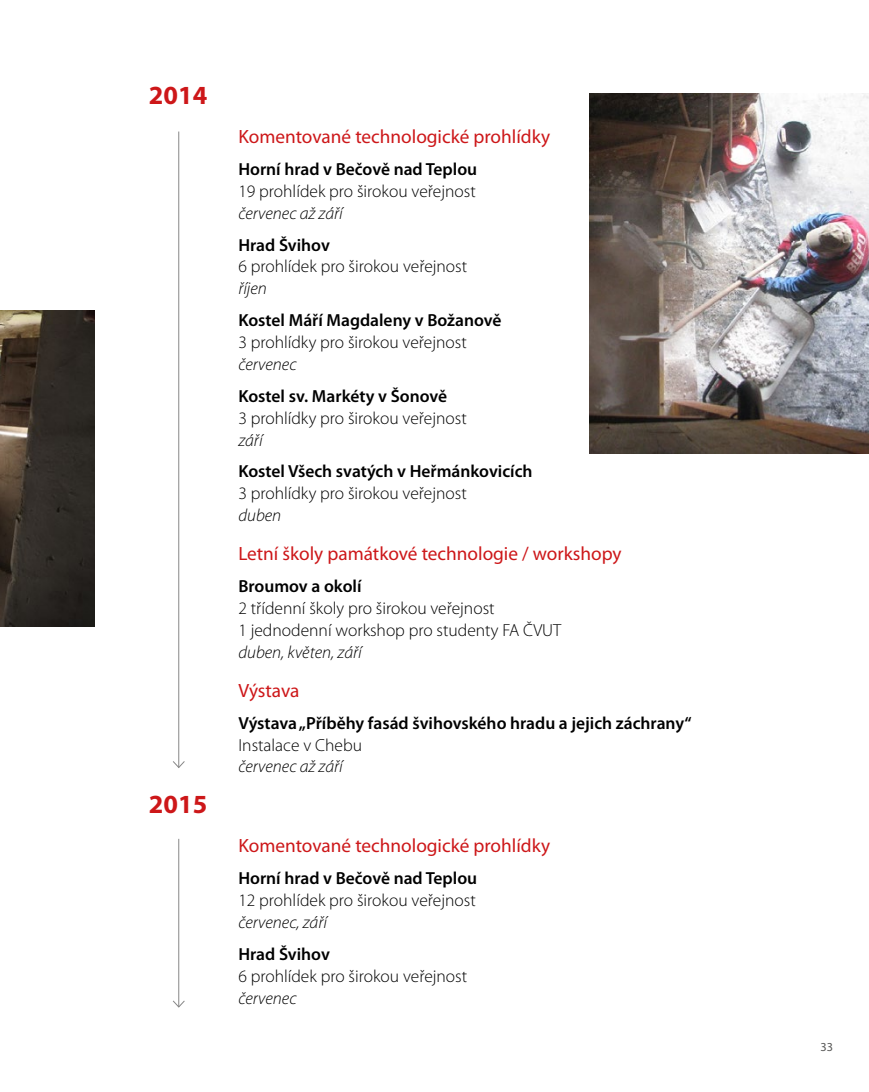
<style>
.page{position:relative;width:869px;height:1092px;background:#fff}
.page>*{position:absolute;margin:0;border:0;box-sizing:border-box;transform-origin:0 0}
.H3_jednosloupec{font:700 26.25px "Myriad Pro";color:#cd1719}
.H4_jednosloupec{font:19.25px "Myriad Pro";color:#cd1719}
.bezna1sloupec_odsaze{font:300 17.5px/21.9px "Myriad Pro";color:#000}
.bezna1sloupec_odsaze-2{font:600 17.5px/21.9px "Myriad Pro";color:#000}
.t1{font:12.25px "Myriad Pro";color:#575756}
.s1{font-weight:600}
.s2{font-style:italic}
.s3{font-weight:300}
.s4{font-weight:300;font-style:italic}
</style>
<div class="page">
<hr style="left:178px;top:131px;width:1px;height:636px;background:#878787">
<svg style="left:173px;top:760px;width:12px;height:8px"></svg>
<hr style="left:178px;top:838px;width:1px;height:168px;background:#878787">
<svg style="left:173px;top:999px;width:12px;height:9px"></svg>
<img style="left:0;top:311px;width:94px;height:315px">
<img style="left:589px;top:93px;width:279px;height:360px">
<p class="H3_jednosloupec" style="left:149px;top:78px;width:60px">2014</p>
<p class="H3_jednosloupec" style="left:149px;top:787px;width:60px">2015</p>
<p class="H4_jednosloupec" style="left:238px;top:125px;width:313px">Komentované technologické prohlídky</p>
<p class="bezna1sloupec_odsaze" style="left:238px;top:158px;width:240px;text-align:justify"><span class="s1">Horní hrad v Bečově nad Teplou </span>19 prohlídek pro širokou veřejnost <span class="s2">červenec až září</span></p>
<p class="bezna1sloupec_odsaze" style="left:238px;top:234px;width:230px"><span class="s1">Hrad Švihov<br></span>6 prohlídek pro širokou veřejnost <span class="s2">říjen</span></p>
<p class="bezna1sloupec_odsaze" style="left:238px;top:309px;width:264px"><span class="s1">Kostel Máří Magdaleny v Božanově<br></span>3 prohlídky pro širokou veřejnost <span class="s2">červenec</span></p>
<p class="bezna1sloupec_odsaze" style="left:238px;top:385px;width:230px"><span class="s1">Kostel sv. Markéty v Šonově<br></span>3 prohlídky pro širokou veřejnost <span class="s2">září</span></p>
<p class="bezna1sloupec_odsaze-2" style="left:238px;top:460px;width:296px">Kostel Všech svatých v Heřmánkovicích<br><span class="s3">3 prohlídky pro širokou veřejnost<br></span><span class="s4">duben</span></p>
<p class="H4_jednosloupec" style="left:238px;top:542px;width:384px">Letní školy památkové technologie / workshopy</p>
<p class="bezna1sloupec_odsaze" style="left:238px;top:575px;width:324px"><span class="s1">Broumov a okolí<br></span>2 třídenní školy pro širokou veřejnost<br>1 jednodenní workshop pro studenty FA ČVUT <span class="s2">duben, květen, září</span></p>
<p class="H4_jednosloupec" style="left:238px;top:678px;width:63px">Výstava</p>
<p class="bezna1sloupec_odsaze-2" style="left:238px;top:711px;width:454px">Výstava „Příběhy fasád švihovského hradu a jejich záchrany“<br><span class="s3">Instalace v Chebu<br></span><span class="s4">červenec až září</span></p>
<p class="H4_jednosloupec" style="left:238px;top:834px;width:313px">Komentované technologické prohlídky</p>
<p class="bezna1sloupec_odsaze" style="left:238px;top:867px;width:240px;text-align:justify"><span class="s1">Horní hrad v Bečově nad Teplou </span>12 prohlídek pro širokou veřejnost <span class="s2">červenec, září</span></p>
<p class="bezna1sloupec_odsaze" style="left:238px;top:942px;width:230px"><span class="s1">Hrad Švihov<br></span>6 prohlídek pro širokou veřejnost <span class="s2">červenec</span></p>
<p class="t1" style="left:820px;top:1039px;width:14px">33</p>
</div>
